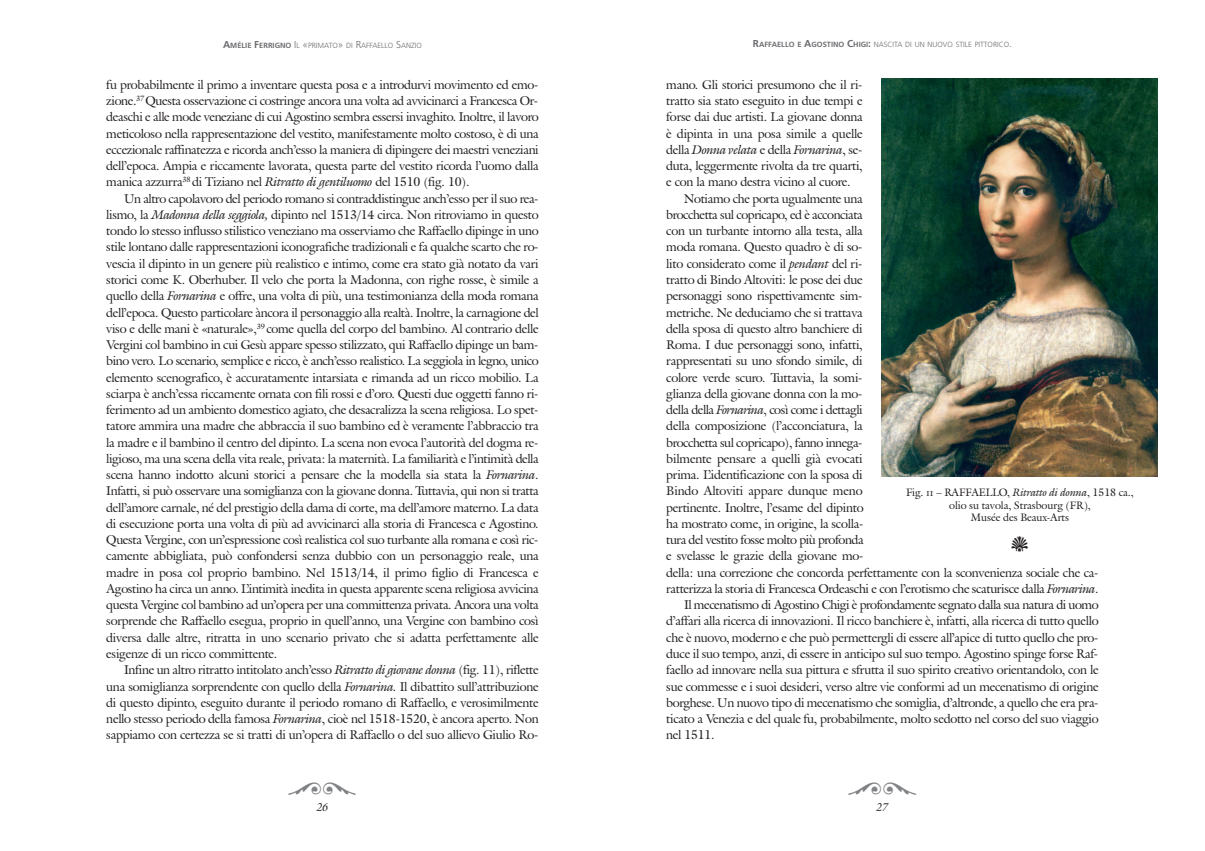
<style>
.page{position:relative;width:1205px;height:851px;background:#fff}
.page>*{position:absolute;margin:0;border:0;box-sizing:border-box;transform-origin:0 0}
.t1{font:12.5px/16.2px "Galliard IT Cby BT";letter-spacing:-.02em;color:#231f20;text-align:justify}
.t2{font:italic 12.5px "Galliard IT Cby BT";letter-spacing:-.02em;color:#231f20}
.t3{font:italic 11.25px "Galliard IT Cby BT";color:#231f20}
.t4{font:10.62px/12.5px "Galliard ITC Rm CC";color:#231f20;text-align:center}
.t5{font:300 7.5px "Frutiger";color:#6c6d70}
.s1{font-weight:700;font-size:10px}
.s2{font-weight:700}
.s3{font-size:10px}
.s4{font-style:italic}
.s5{font-style:normal}
.s6{font-family:"Galliard ITC Rm O Sty CC"}
.s7{font-family:"Galliard ITC It CC"}
</style>
<div class="page">
<img style="left:881px;top:78px;width:276px;height:398px">
<p class="t5" style="left:223px;top:42px;width:200px"><span class="s1">A</span><span class="s2">MÉLIE</span> <span class="s1">F</span><span class="s2">ERRIGNO</span> <span class="s3">I</span>L <span class="s3">«</span>PRIMATO<span class="s3">»</span> DI <span class="s3">R</span>AFFAELLO <span class="s3">S</span>ANZIO</p>
<p class="t5" style="left:753px;top:42px;width:261px"><span class="s1">R</span><span class="s2">AFFAELLO E</span> <span class="s1">A</span><span class="s2">GOSTINO</span> <span class="s1">C</span><span class="s2">HIGI</span><span class="s1">:</span> NASCITA DI UN NUOVO STILE PITTORICO<span class="s3">.</span></p>
<p class="t1" style="left:106px;top:78px;width:434px">fu probabilmente il primo a inventare questa posa e a introdurvi movimento ed emo&shy;zione.<sup>37</sup> Questa osservazione ci costringe ancora una volta ad avvicinarci a Francesca Or&shy;deaschi e alle mode veneziane di cui Agostino sembra essersi invaghito. Inoltre, il lavoro meticoloso nella rappresentazione del vestito, manifestamente molto costoso, è di una eccezionale raffinatezza e ricorda anch’esso la maniera di dipingere dei maestri veneziani dell’epoca. Ampia e riccamente lavorata, questa parte del vestito ricorda l’uomo dalla manica azzurra<sup>38</sup> di Tiziano nel <span class="s4">Ritratto di gentiluomo</span> del 1510 (fig. 10).</p>
<p class="t1" style="left:106px;top:192px;width:434px;text-indent:18px">Un altro capolavoro del periodo romano si contraddistingue anch’esso per il suo rea&shy;lismo, la <span class="s4">Madonna della seggiola,</span> dipinto nel 1513/14 circa. Non ritroviamo in questo tondo lo stesso influsso stilistico veneziano ma osserviamo che Raffaello dipinge in uno stile lontano dalle rappresentazioni iconografiche tradizionali e fa qualche scarto che ro&shy;vescia il dipinto in un genere più realistico e intimo, come era stato già notato da vari storici come K. Oberhuber. Il velo che porta la Madonna, con righe rosse, è simile a quello della <span class="s4">Fornarina</span> e offre, una volta di più, una testimonianza della moda romana dell’epoca. Questo particolare àncora il personaggio alla realtà. Inoltre, la carnagione del viso e delle mani è «naturale»,<sup>39</sup> come quella del corpo del bambino. Al contrario delle Vergini col bambino in cui Gesù appare spesso stilizzato, qui Raffaello dipinge un bam&shy;bino vero. Lo scenario, semplice e ricco, è anch’esso realistico. La seggiola in legno, unico elemento scenografico, è accuratamente intarsiata e rimanda ad un ricco mobilio. La sciarpa è anch’essa riccamente ornata con fili rossi e d’oro. Questi due oggetti fanno ri&shy;ferimento ad un ambiento domestico agiato, che desacralizza la scena religiosa. Lo spet&shy;tatore ammira una madre che abbraccia il suo bambino ed è veramente l’abbraccio tra la madre e il bambino il centro del dipinto. La scena non evoca l’autorità del dogma re&shy;ligioso, ma una scena della vita reale, privata: la maternità. La familiarità e l’intimità della scena hanno indotto alcuni storici a pensare che la modella sia stata la <span class="s4">Fornarina</span>.<br>Infatti, si può osservare una somiglianza con la giovane donna. Tuttavia, qui non si tratta dell’amore carnale, né del prestigio della dama di corte, ma dell’amore materno. La data di esecuzione porta una volta di più ad avvicinarci alla storia di Francesca e Agostino.<br>Questa Vergine, con un’espressione così realistica col suo turbante alla romana e così ric&shy;camente abbigliata, può confondersi senza dubbio con un personaggio reale, una madre in posa col proprio bambino. Nel 1513/14, il primo figlio di Francesca e Agostino ha circa un anno. L’intimità inedita in questa apparente scena religiosa avvicina questa Vergine col bambino ad un’opera per una committenza privata. Ancora una volta sorprende che Raffaello esegua, proprio in quell’anno, una Vergine con bambino così diversa dalle altre, ritratta in uno scenario privato che si adatta perfettamente alle esigenze di un ricco committente.</p>
<p class="t1" style="left:106px;top:663px;width:434px;text-indent:18px">Infine un altro ritratto intitolato anch’esso <span class="s4">Ritratto di giovane donna</span> (fig. 11), riflette una somiglianza sorprendente con quello della <span class="s4">Fornarina.</span> Il dibattito sull’attribuzione di questo dipinto, eseguito durante il periodo romano di Raffaello, e verosimilmente nello stesso periodo della famosa <span class="s4">Fornarina</span>, cioè nel 1518-1520, è ancora aperto. Non sappiamo con certezza se si tratti di un’opera di Raffaello o del suo allievo Giulio Ro-</p>
<p class="t1" style="left:666px;top:78px;width:198px">mano. Gli storici presumono che il ri-</p>
<p class="t1" style="left:666px;top:94px;width:198px">tratto sia stato eseguito in due tempi e</p>
<p class="t1" style="left:666px;top:110px;width:198px">forse dai due artisti. La giovane donna</p>
<p class="t1" style="left:666px;top:127px;width:198px">è dipinta in una posa simile a quelle</p>
<p class="t2" style="left:666px;top:145px;width:198px"><span class="s5">della</span> Donna velata <span class="s5">e della</span> Fornarina<span class="s5">, se-</span></p>
<p class="t1" style="left:666px;top:159px;width:198px">duta, leggermente rivolta da tre quarti,</p>
<p class="t1" style="left:666px;top:175px;width:186px">e con la mano destra vicino al cuore.</p>
<p class="t1" style="left:684px;top:192px;width:180px">Notiamo che porta ugualmente una</p>
<p class="t1" style="left:666px;top:208px;width:198px">brocchetta sul copricapo, ed è acconciata</p>
<p class="t1" style="left:666px;top:224px;width:198px">con un turbante intorno alla testa, alla</p>
<p class="t1" style="left:666px;top:240px;width:198px">moda romana. Questo quadro è di so-</p>
<p class="t1" style="left:666px;top:257px;width:198px">lito considerato come il <span class="s4">pendant</span> del ri-</p>
<p class="t1" style="left:666px;top:273px;width:198px">tratto di Bindo Altoviti: le pose dei due</p>
<p class="t1" style="left:666px;top:289px;width:198px">personaggi sono rispettivamente sim-</p>
<p class="t1" style="left:666px;top:305px;width:198px">metriche. Ne deduciamo che si trattava</p>
<p class="t1" style="left:666px;top:322px;width:198px">della sposa di questo altro banchiere di</p>
<p class="t1" style="left:666px;top:338px;width:198px">Roma. I due personaggi sono, infatti,</p>
<p class="t1" style="left:666px;top:354px;width:198px">rappresentati su uno sfondo simile, di</p>
<p class="t1" style="left:666px;top:370px;width:198px">colore verde scuro. Tuttavia, la somi-</p>
<p class="t1" style="left:666px;top:387px;width:198px">glianza della giovane donna con la mo-</p>
<p class="t1" style="left:666px;top:403px;width:198px">della della <span class="s4">Fornarina</span>, così come i dettagli</p>
<p class="t1" style="left:666px;top:419px;width:198px">della composizione (l’acconciatura, la</p>
<p class="t1" style="left:666px;top:435px;width:198px">brocchetta sul copricapo), fanno innega-</p>
<p class="t1" style="left:666px;top:452px;width:198px">bilmente pensare a quelli già evocati</p>
<p class="t1" style="left:666px;top:468px;width:198px">prima. L’identificazione con la sposa di</p>
<p class="t1" style="left:666px;top:484px;width:198px">Bindo Altoviti appare dunque meno</p>
<p class="t1" style="left:666px;top:500px;width:199px">pertinente. Inoltre, l’esame del dipinto</p>
<p class="t1" style="left:666px;top:517px;width:198px">ha mostrato come, in origine, la scolla-</p>
<p class="t1" style="left:666px;top:533px;width:199px">tura del vestito fosse molto più profonda</p>
<p class="t1" style="left:666px;top:549px;width:199px">e svelasse le grazie della giovane mo-</p>
<p class="t1" style="left:666px;top:565px;width:434px">della: una correzione che concorda perfettamente con la sconvenienza sociale che ca-</p>
<p class="t1" style="left:666px;top:582px;width:434px">ratterizza la storia di Francesca Ordeaschi e con l’erotismo che scaturisce dalla <span class="s4">Fornarina</span>.</p>
<p class="t1" style="left:684px;top:598px;width:416px">Il mecenatismo di Agostino Chigi è profondamente segnato dalla sua natura di uomo</p>
<p class="t1" style="left:666px;top:614px;width:434px">d’affari alla ricerca di innovazioni. Il ricco banchiere è, infatti, alla ricerca di tutto quello</p>
<p class="t1" style="left:666px;top:630px;width:434px">che è nuovo, moderno e che può permettergli di essere all’apice di tutto quello che pro-</p>
<p class="t1" style="left:666px;top:647px;width:433px">duce il suo tempo, anzi, di essere in anticipo sul suo tempo. Agostino spinge forse Raf-</p>
<p class="t1" style="left:666px;top:663px;width:434px">faello ad innovare nella sua pittura e sfrutta il suo spirito creativo orientandolo, con le</p>
<p class="t1" style="left:666px;top:679px;width:434px">sue commesse e i suoi desideri, verso altre vie conformi ad un mecenatismo di origine</p>
<p class="t1" style="left:666px;top:695px;width:434px">borghese. Un nuovo tipo di mecenatismo che somiglia, d’altronde, a quello che era pra-</p>
<p class="t1" style="left:666px;top:712px;width:434px">ticato a Venezia e del quale fu, probabilmente, molto sedotto nel corso del suo viaggio</p>
<p class="t1" style="left:666px;top:728px;width:50px">nel 1511.</p>
<p class="t4" style="left:906px;top:487px;width:229px"><span class="s6">Fig. 11 –</span> RAFFAELLO, <span class="s7">Ritratto di donna</span>, 1518 ca., olio su tavola, Strasbourg (FR),<br>Musée des Beaux-Arts</p>
<p class="t3" style="left:317px;top:802px;width:13px">26</p>
<p class="t3" style="left:876px;top:802px;width:13px">27</p>
</div>
